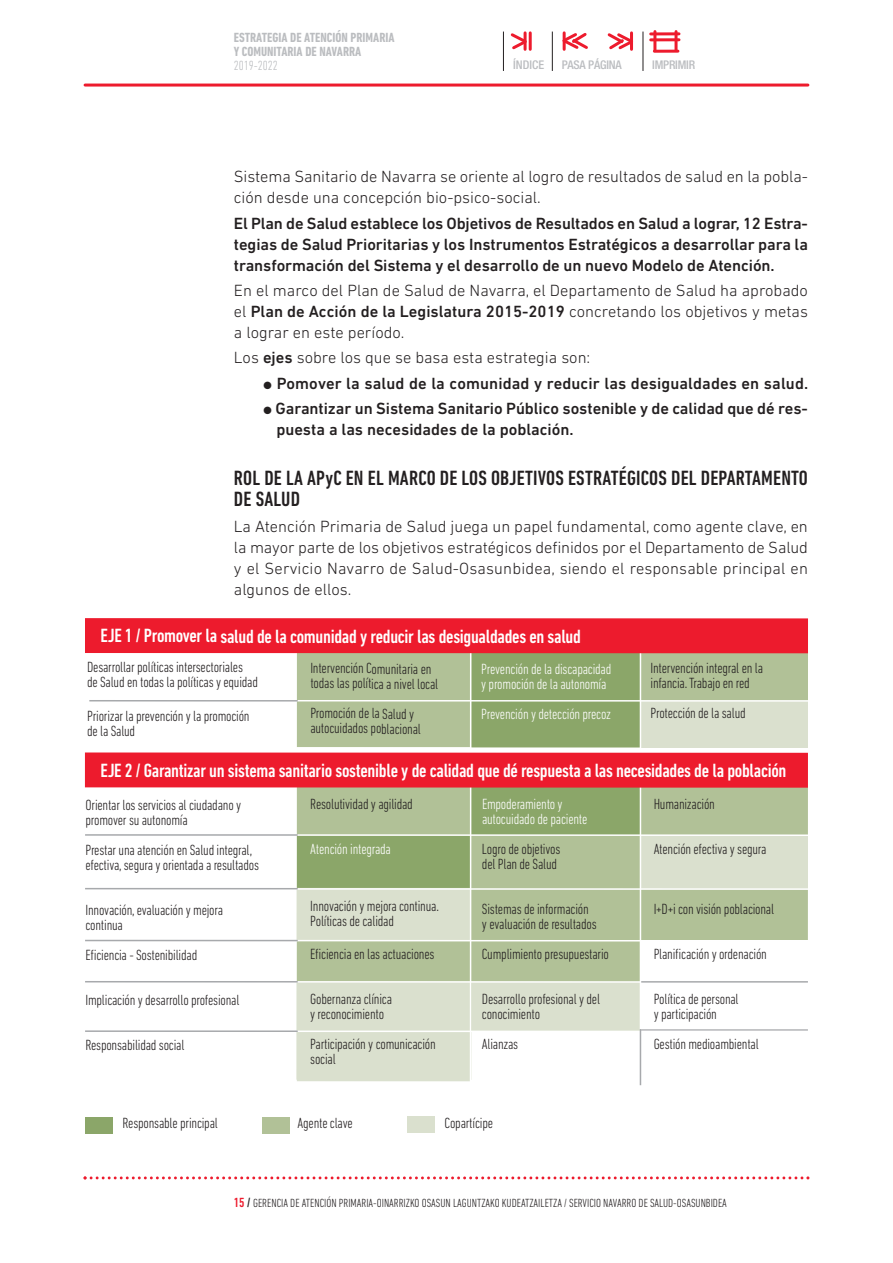
<style>
.page{position:relative;width:893px;height:1263px;background:#fff}
.page>*{position:absolute;margin:0;border:0;box-sizing:border-box;transform-origin:0 0}
.t1{font:500 condensed 21px/21px "DIN Next LT Pro";letter-spacing:.01em;color:#231f20}
.t2{font:500 condensed 19.5px "DIN Next LT Pro";letter-spacing:-.015em;color:#fff}
.t3{font:300 16.5px/21px "DIN Next LT Pro";color:#231f20;text-align:justify}
.t4{font:500 16.5px/21px "DIN Next LT Pro";letter-spacing:-.005em;color:#231f20;text-align:justify}
.t5{font:300 condensed 15px/15px "DIN Next LT Pro";letter-spacing:-.015em;color:#231f20}
.t6{font:300 condensed 15px/15px "DIN Next LT Pro";letter-spacing:-.015em;color:#fff}
.t7{font:700 condensed 13.5px/14.2px "DIN Next LT Pro";color:#bbbdc0}
.t8{font:300 condensed 13.5px "DIN Next LT Pro";color:#bbbdc0}
.t9{font:300 condensed 12px "DIN Next LT Pro";color:#231f20}
.t10{font:500 condensed 12px "Helvetica Neue";letter-spacing:-.015em;color:#bbbdc0}
.s1{font-weight:500}
.s2{font-weight:500;font-size:13.5px;color:#ed1b2d}
.s3{font-weight:500;font-size:13.5px}
</style>
<div class="page">
<div style="left:297px;top:786px;width:511px;height:294px;background:#b1c197"></div>
<hr style="left:85px;top:84px;width:723px;height:3px;background:#ed1b2d">
<svg style="left:84px;top:1176px;width:725px;height:3px"></svg>
<div style="left:297px;top:652px;width:511px;height:95px;background:#b1c197"></div>
<div style="left:641px;top:702px;width:167px;height:46px;background:#dae0ce"></div>
<div style="left:297px;top:888px;width:174px;height:52px;background:#dae0ce"></div>
<div style="left:471px;top:982px;width:169px;height:49px;background:#dae0ce"></div>
<div style="left:471px;top:1032px;width:169px;height:53px;background:#fff"></div>
<div style="left:640px;top:835px;width:168px;height:53px;background:#dae0ce"></div>
<div style="left:641px;top:940px;width:167px;height:145px;background:#fff"></div>
<div style="left:85px;top:1117px;width:28px;height:17px;background:#8ba669"></div>
<div style="left:471px;top:652px;width:169px;height:95px;background:#8ba669"></div>
<div style="left:297px;top:836px;width:173px;height:52px;background:#8ba669"></div>
<div style="left:471px;top:783px;width:169px;height:52px;background:#8ba669"></div>
<div style="left:297px;top:982px;width:173px;height:49px;background:#dae0ce"></div>
<div style="left:297px;top:1032px;width:173px;height:49px;background:#dae0ce"></div>
<hr style="left:282px;top:700px;width:537px;height:2px;background:#fff">
<hr style="left:89px;top:700px;width:209px;height:1px;background:#a7a9ac">
<hr style="left:281px;top:888px;width:538px;height:2px;background:#fff">
<hr style="left:281px;top:940px;width:538px;height:1px;background:#fff">
<hr style="left:281px;top:981px;width:360px;height:2px;background:#fff">
<hr style="left:640px;top:981px;width:168px;height:1px;background:#a7a9ac">
<hr style="left:640px;top:1029px;width:168px;height:2px;background:#a7a9ac">
<hr style="left:281px;top:1030px;width:538px;height:2px;background:#fff">
<hr style="left:281px;top:834px;width:538px;height:2px;background:#fff">
<hr style="left:640px;top:652px;width:1px;height:97px;background:#fff">
<hr style="left:470px;top:652px;width:1px;height:97px;background:#fff">
<div style="left:85px;top:618px;width:723px;height:35px;background:#ed1b2d"></div>
<hr style="left:470px;top:786px;width:1px;height:299px;background:#fff">
<hr style="left:640px;top:786px;width:1px;height:243px;background:#fff">
<hr style="left:640px;top:1029px;width:1px;height:56px;background:#a7a9ac">
<div style="left:85px;top:752px;width:723px;height:36px;background:#ed1b2d"></div>
<hr style="left:85px;top:834px;width:213px;height:2px;background:#a7a9ac">
<hr style="left:85px;top:888px;width:213px;height:1px;background:#a7a9ac">
<hr style="left:85px;top:940px;width:213px;height:1px;background:#a7a9ac">
<hr style="left:85px;top:981px;width:213px;height:1px;background:#a7a9ac">
<hr style="left:85px;top:1030px;width:213px;height:2px;background:#a7a9ac">
<div style="left:262px;top:1117px;width:28px;height:17px;background:#b1c197"></div>
<div style="left:408px;top:1116px;width:27px;height:17px;background:#dae0ce"></div>
<hr style="left:643px;top:32px;width:1px;height:39px;background:#231f20">
<hr style="left:653px;top:32px;width:3px;height:19px;background:#ed1b2d">
<hr style="left:674px;top:32px;width:3px;height:19px;background:#ed1b2d">
<hr style="left:651px;top:38px;width:28px;height:3px;background:#ed1b2d">
<hr style="left:651px;top:32px;width:28px;height:3px;background:#ed1b2d">
<hr style="left:654px;top:50px;width:24px;height:3px;background:#ed1b2d">
<svg style="left:510px;top:31px;width:19px;height:20px"></svg>
<hr style="left:524px;top:33px;width:3px;height:16px;background:#ed1b2d">
<hr style="left:529px;top:33px;width:3px;height:16px;background:#ed1b2d">
<svg style="left:562px;top:31px;width:26px;height:20px"></svg>
<hr style="left:563px;top:33px;width:3px;height:16px;background:#ed1b2d">
<svg style="left:607px;top:31px;width:27px;height:20px"></svg>
<hr style="left:630px;top:33px;width:3px;height:16px;background:#ed1b2d">
<hr style="left:552px;top:32px;width:1px;height:39px;background:#231f20">
<hr style="left:503px;top:32px;width:1px;height:39px;background:#231f20">
<p class="t7" style="left:234px;top:30px;width:162px">ESTRATEGIA DE ATENCIÓN PRIMARIA<br>Y COMUNITARIA DE NAVARRA</p>
<p class="t8" style="left:234px;top:61px;width:46px">2019-2022</p>
<p class="t10" style="left:513px;top:60px;width:32px">ÍNDICE</p>
<p class="t10" style="left:562px;top:60px;width:61px">PASA PÁGINA</p>
<p class="t10" style="left:652px;top:60px;width:44px">IMPRIMIR</p>
<p class="t3" style="left:234px;top:168px;width:575px">Sistema Sanitario de Navarra se oriente al logro de resultados de salud en la pobla&shy;ción desde una concepción bio-psico-social.</p>
<p class="t4" style="left:234px;top:214px;width:576px">El Plan de Salud establece los Objetivos de Resultados en Salud a lograr, 12 Estra&shy;tegias de Salud Prioritarias y los Instrumentos Estratégicos a desarrollar para la transformación del Sistema y el desarrollo de un nuevo Modelo de Atención.</p>
<p class="t3" style="left:234px;top:281px;width:576px">En el marco del Plan de Salud de Navarra, el Departamento de Salud ha aprobado el <span class="s1">Plan de Acción de la Legislatura 2015-2019</span> concretando los objetivos y metas a lograr en este período.</p>
<p class="t3" style="left:234px;top:349px;width:358px">Los <span class="s1">ejes</span> sobre los que se basa esta estrategia son:</p>
<p class="t4" style="left:264px;top:374px;width:546px">● Pomover la salud de la comunidad y reducir las desigualdades en salud.</p>
<p class="t4" style="left:276px;top:399px;width:533px;text-indent:-13px">● Garantizar un Sistema Sanitario Público sostenible y de calidad que dé res&shy;puesta a las necesidades de la población.</p>
<h1 class="t1" style="left:234px;top:470px;width:576px">ROL DE LA APyC EN EL MARCO DE LOS OBJETIVOS ESTRATÉGICOS DEL DEPARTAMENTO<br>DE SALUD</h1>
<p class="t3" style="left:234px;top:517px;width:576px">La Atención Primaria de Salud juega un papel fundamental, como agente clave, en la mayor parte de los objetivos estratégicos definidos por el Departamento de Salud y el Servicio Navarro de Salud-Osasunbidea, siendo el responsable principal en algunos de ellos.</p>
<h2 class="t2" style="left:101px;top:629px;width:482px">EJE 1 / Promover la salud de la comunidad y reducir las desigualdades en salud</h2>
<p class="t5" style="left:310px;top:662px;width:130px">Intervención Comunitaria en todas las política a nivel local</p>
<p class="t5" style="left:310px;top:707px;width:112px">Promoción de la Salud y autocuidados poblacional</p>
<p class="t5" style="left:87px;top:661px;width:172px">Desarrollar políticas intersectoriales<br>de Salud en todas la políticas y equidad</p>
<p class="t5" style="left:87px;top:710px;width:164px">Priorizar la prevención y la promoción de la Salud</p>
<p class="t6" style="left:481px;top:662px;width:132px">Prevención de la discapacidad y promoción de la autonomía</p>
<p class="t6" style="left:481px;top:707px;width:131px">Prevención y detección precoz</p>
<p class="t5" style="left:651px;top:662px;width:114px">Intervención integral en la infancia. Trabajo en red</p>
<p class="t5" style="left:651px;top:707px;width:97px">Protección de la salud</p>
<h2 class="t2" style="left:101px;top:764px;width:687px">EJE 2 / Garantizar un sistema sanitario sostenible y de calidad que dé respuesta a las necesidades de la población</h2>
<p class="t5" style="left:86px;top:799px;width:157px">Orientar los servicios al ciudadano y promover su autonomía</p>
<p class="t5" style="left:86px;top:844px;width:175px">Prestar una atención en Salud integral, efectiva, segura y orientada a resultados</p>
<p class="t5" style="left:85px;top:904px;width:139px">Innovación, evaluación y mejora continua</p>
<p class="t5" style="left:85px;top:949px;width:113px">Eficiencia - Sostenibilidad</p>
<p class="t5" style="left:85px;top:994px;width:155px">Implicación y desarrollo profesional</p>
<p class="t5" style="left:85px;top:1039px;width:101px">Responsabilidad social</p>
<p class="t5" style="left:123px;top:1116px;width:97px">Responsable principal</p>
<p class="t5" style="left:310px;top:798px;width:104px">Resolutividad y agilidad</p>
<p class="t6" style="left:310px;top:843px;width:82px">Atención integrada</p>
<p class="t5" style="left:310px;top:900px;width:130px">Innovación y mejora continua.<br>Políticas de calidad</p>
<p class="t5" style="left:310px;top:948px;width:126px">Eficiencia en las actuaciones</p>
<p class="t5" style="left:310px;top:993px;width:83px">Gobernanza clínica y reconocimiento</p>
<p class="t5" style="left:310px;top:1038px;width:127px">Participación y comunicación social</p>
<p class="t6" style="left:482px;top:798px;width:107px">Empoderamiento y autocuidado de paciente</p>
<p class="t5" style="left:482px;top:843px;width:80px">Logro de objetivos del Plan de Salud</p>
<p class="t5" style="left:482px;top:903px;width:116px">Sistemas de información y evaluación de resultados</p>
<p class="t5" style="left:482px;top:948px;width:129px">Cumplimiento presupuestario</p>
<p class="t5" style="left:482px;top:993px;width:120px">Desarrollo profesional y del conocimiento</p>
<p class="t5" style="left:482px;top:1038px;width:38px">Alianzas</p>
<p class="t5" style="left:298px;top:1116px;width:57px">Agente clave</p>
<p class="t5" style="left:445px;top:1116px;width:50px">Copartícipe</p>
<p class="t5" style="left:654px;top:798px;width:63px">Humanización</p>
<p class="t5" style="left:654px;top:843px;width:114px">Atención efectiva y segura</p>
<p class="t5" style="left:654px;top:903px;width:122px">I+D+i con visión poblacional</p>
<p class="t5" style="left:654px;top:948px;width:115px">Planificación y ordenación</p>
<p class="t5" style="left:654px;top:993px;width:87px">Política de personal y participación</p>
<p class="t5" style="left:654px;top:1038px;width:107px">Gestión medioambiental</p>
<p class="t9" style="left:234px;top:1199px;width:494px"><span class="s2">15</span> <span class="s3">/</span> GERENCIA DE ATENCIÓN PRIMARIA-OINARRIZKO OSASUN LAGUNTZAKO KUDEATZAILETZA / SERVICIO NAVARRO DE SALUD-OSASUNBIDEA</p>
</div>
